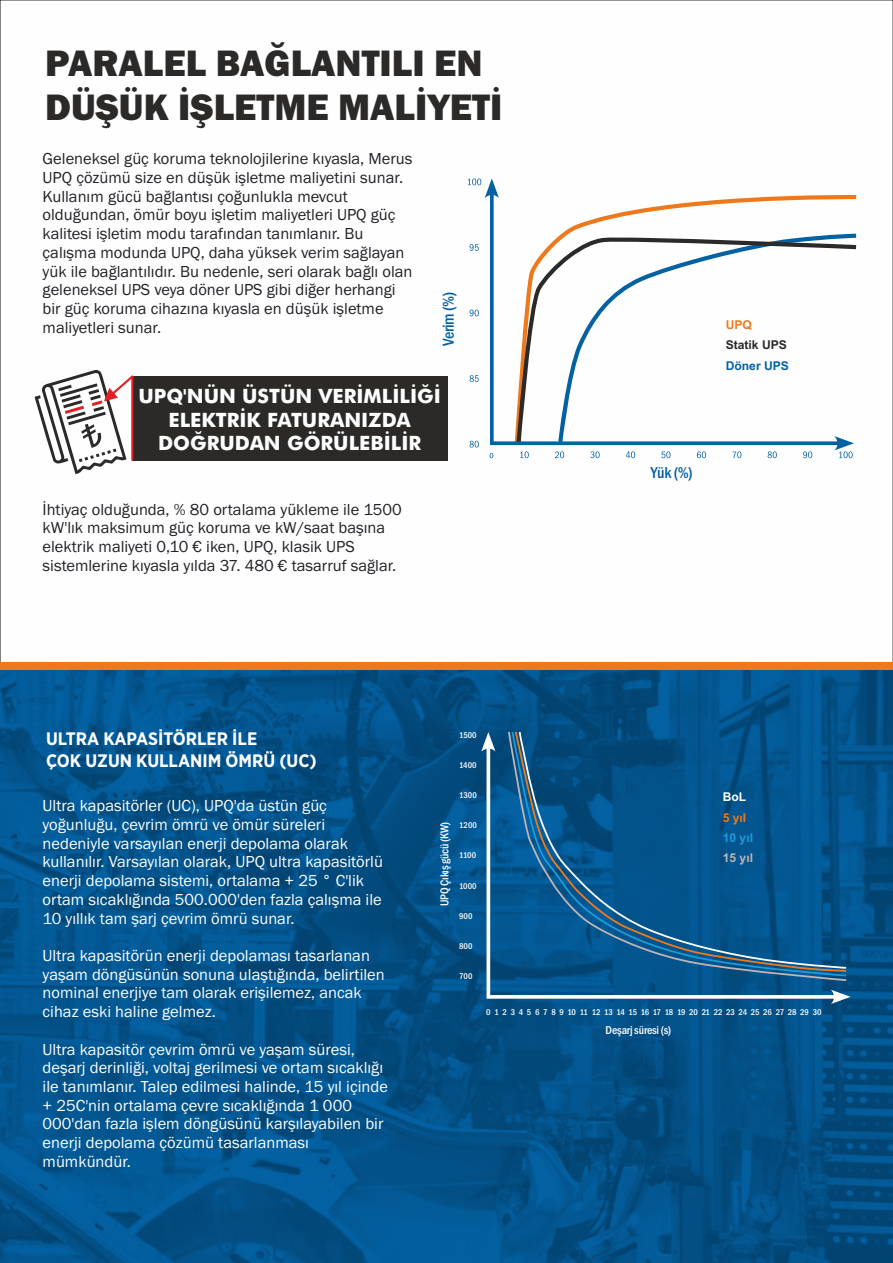
<style>
.page{position:relative;width:893px;height:1263px;background:#fff}
.page>*{position:absolute;margin:0;border:0;box-sizing:border-box;transform-origin:0 0}
.t1{font:800 38.1px/43.2px "Franklin Gothic";color:#2b2a29}
.t2{font:700 19.8px/23.7px "Futura BT";color:#fefefe;text-align:center}
.t3{font:700 18px/22.4px "Gotham Narrow";color:#fefefe}
.t4{font:16.5px/18.8px "Franklin Gothic";color:#fefefe}
.t5{font:16.5px/18.8px "Franklin Gothic";color:#232026}
.t6{font:500 condensed 16.35px "Franklin Gothic";letter-spacing:-.015em;color:#0461a2}
.t7{font:700 12.15px "Arial";color:#2b2a29}
.t8{font:700 12.15px "Arial";color:#0461a2}
.t9{font:700 12.15px "Arial";color:#ee7a1b}
.t10{font:700 12.15px "Arial";color:#1e9bd7}
.t11{font:700 12.15px "Arial";color:#beb4b6}
.t12{font:700 12.15px "Arial";color:#fefefe}
.t13{font:500 condensed 11.85px "Franklin Gothic";letter-spacing:-.015em;color:#fefefe}
.t14{font:500 condensed 8.7px "Franklin Gothic";letter-spacing:-.015em;color:#fefefe}
</style>
<div class="page">
<div style="left:132px;top:376px;width:316px;height:85px;background:#2b2a29"></div>
<img style="left:0;top:670px;width:893px;height:593px">
<svg style="left:486px;top:745px;width:352px;height:254px"></svg>
<svg style="left:481px;top:732px;width:14px;height:20px"></svg>
<svg style="left:831px;top:990px;width:19px;height:14px"></svg>
<svg style="left:508px;top:732px;width:338px;height:249px;background:#09578d"></svg>
<svg style="left:468px;top:178px;width:13px;height:7px"></svg>
<svg style="left:470px;top:244px;width:9px;height:7px"></svg>
<svg style="left:470px;top:310px;width:9px;height:6px"></svg>
<svg style="left:470px;top:375px;width:9px;height:7px"></svg>
<svg style="left:470px;top:441px;width:9px;height:6px"></svg>
<svg style="left:490px;top:451px;width:363px;height:7px"></svg>
<svg style="left:485px;top:178px;width:369px;height:272px"></svg>
<svg style="left:35px;top:370px;width:99px;height:104px"></svg>
<div style="left:0;top:662px;width:893px;height:8px;background:#ee791c"></div>
<h1 class="t1" style="left:45px;top:45px;width:459px">PARALEL BAĞLANTILI EN<br>DÜŞÜK İŞLETME MALİYETİ</h1>
<p class="t5" style="left:43px;top:151px;width:371px">Geleneksel güç koruma teknolojilerine kıyasla, Merus UPQ çözümü size en düşük işletme maliyetini sunar.<br>Kullanım gücü bağlantısı çoğunlukla mevcut olduğundan, ömür boyu işletim maliyetleri UPQ güç kalitesi işletim modu tarafından tanımlanır. Bu çalışma modunda UPQ, daha yüksek verim sağlayan yük ile bağlantılıdır. Bu nedenle, seri olarak bağlı olan geleneksel UPS veya döner UPS gibi diğer herhangi bir güç koruma cihazına kıyasla en düşük işletme maliyetleri sunar.</p>
<p class="t6" style="left:442px;top:346px;width:56px;rotate:-90deg">Verim (%)</p>
<p class="t2" style="left:138px;top:386px;width:304px">UPQ'NÜN ÜSTÜN VERİMLİLİĞİ<br>ELEKTRİK FATURANIZDA<br>DOĞRUDAN GÖRÜLEBİLİR</p>
<p class="t5" style="left:43px;top:501px;width:361px">İhtiyaç olduğunda, % 80 ortalama yükleme ile 1500 kW'lık maksimum güç koruma ve kW/saat başına elektrik maliyeti 0,10 € iken, UPQ, klasik UPS sistemlerine kıyasla yılda 37. 480 € tasarruf sağlar.</p>
<p class="t9" style="left:726px;top:320px;width:28px">UPQ</p>
<p class="t7" style="left:726px;top:340px;width:63px">Statik UPS</p>
<p class="t8" style="left:726px;top:361px;width:65px">Döner UPS</p>
<p class="t6" style="left:651px;top:466px;width:43px">Yük (%)</p>
<p class="t3" style="left:46px;top:728px;width:272px">ULTRA KAPASİTÖRLER İLE<br>ÇOK UZUN KULLANIM ÖMRÜ (UC)</p>
<p class="t4" style="left:43px;top:798px;width:342px">Ultra kapasitörler (UC), UPQ'da üstün güç yoğunluğu, çevrim ömrü ve ömür süreleri nedeniyle varsayılan enerji depolama olarak kullanılır. Varsayılan olarak, UPQ ultra kapasitörlü enerji depolama sistemi, ortalama + 25 ° C'lik ortam sıcaklığında 500.000'den fazla çalışma ile 10 yıllık tam şarj çevrim ömrü sunar.</p>
<p class="t4" style="left:43px;top:947px;width:344px">Ultra kapasitörün enerji depolaması tasarlanan yaşam döngüsünün sonuna ulaştığında, belirtilen nominal enerjiye tam olarak erişilemez, ancak cihaz eski haline gelmez.</p>
<p class="t4" style="left:43px;top:1041px;width:347px">Ultra kapasitör çevrim ömrü ve yaşam süresi, deşarj derinliği, voltaj gerilmesi ve ortam sıcaklığı ile tanımlanır. Talep edilmesi halinde, 15 yıl içinde + 25C'nin ortalama çevre sıcaklığında 1 000<br>000'dan fazla işlem döngüsünü karşılayabilen bir enerji depolama çözümü tasarlanması mümkündür.</p>
<p class="t13" style="left:440px;top:906px;width:86px;rotate:-90deg">UPQ Çıkış gücü (KW)</p>
<p class="t14" style="left:459px;top:731px;width:19px">1500</p>
<p class="t14" style="left:459px;top:762px;width:19px">1400</p>
<p class="t14" style="left:459px;top:792px;width:19px">1300</p>
<p class="t14" style="left:459px;top:822px;width:19px">1200</p>
<p class="t14" style="left:459px;top:852px;width:19px">1100</p>
<p class="t14" style="left:459px;top:882px;width:19px">1000</p>
<p class="t14" style="left:459px;top:913px;width:15px">900</p>
<p class="t14" style="left:459px;top:943px;width:15px">800</p>
<p class="t14" style="left:459px;top:973px;width:15px">700</p>
<p class="t12" style="left:723px;top:792px;width:25px">BoL</p>
<p class="t9" style="left:723px;top:813px;width:25px">5 yıl</p>
<p class="t10" style="left:723px;top:833px;width:32px">10 yıl</p>
<p class="t11" style="left:723px;top:853px;width:32px">15 yıl</p>
<p class="t14" style="left:486px;top:1009px;width:337px">0 1 2 3 4 5 6 7 8 9 10 11 12 13 14 15 16 17 18 19 20 21 22 23 24 25 26 27 28 29 30</p>
<p class="t13" style="left:606px;top:1026px;width:67px">Deşarj süresi (s)</p>
</div>
